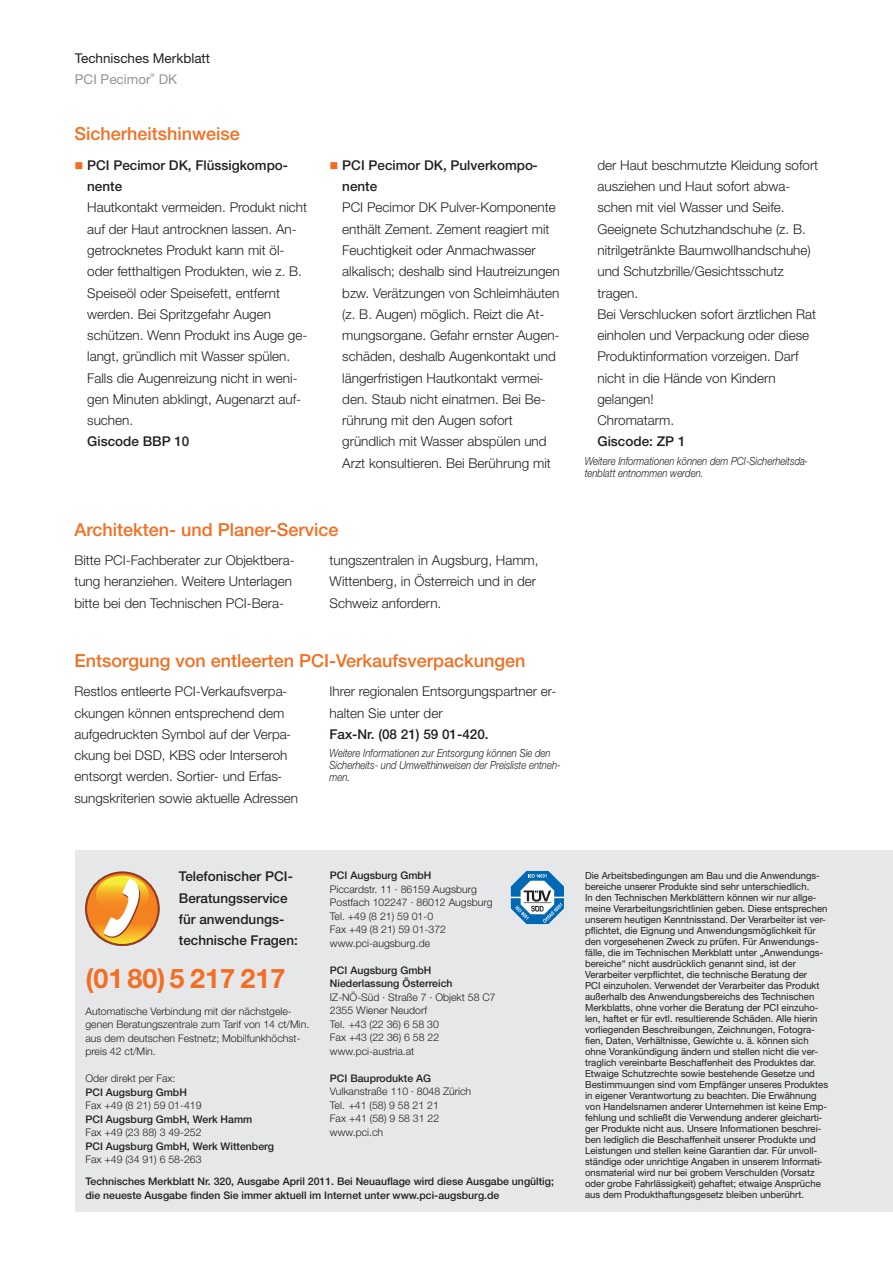
<style>
.page{position:relative;width:893px;height:1263px;background:#fff}
.page>*{position:absolute;margin:0;border:0;box-sizing:border-box;transform-origin:0 0}
.t1{font:700 27px "Helvetica Neue LT Pro";color:#f36e21}
.t2{font:500 18px "Helvetica Neue LT Pro";color:#f36e21}
.t3{font:300 13.5px/21.3px "Helvetica Neue LT Pro";color:#231f20}
.t4{font:500 13.5px/21.3px "Helvetica Neue LT Pro";color:#231f20}
.t5{font:13.5px "Helvetica Neue LT Pro";color:#231f20}
.t6{font:13.5px "Helvetica Neue LT Pro";color:#939598}
.t7{font:italic 300 11.25px/12px "Helvetica Neue LT Pro";color:#231f20;scale:.85 1}
.t8{font:300 10.5px/13.5px "Helvetica Neue LT Pro";color:#231f20}
.t9{font:500 10.5px/13.5px "Helvetica Neue LT Pro";color:#231f20}
.t10{font:9.75px/11.1px "Helvetica Neue LT Pro";color:#231f20}
.t11{font:5.4px "Helvetica Neue LT Pro";color:#939598}
</style>
<div class="page">
<div style="left:75px;top:850px;width:818px;height:362px;background:#e6e7e9"></div>
<svg style="left:86px;top:872px;width:73px;height:74px"></svg>
<svg style="left:511px;top:871px;width:53px;height:53px"></svg>
<p class="t5" style="left:75px;top:53px;width:137px">Technisches Merkblatt</p>
<p class="t6" style="left:75px;top:74px;width:77px">PCI Pecimor</p>
<p class="t11" style="left:151px;top:73px;width:6px">®</p>
<p class="t6" style="left:159px;top:74px;width:20px">DK</p>
<h2 class="t2" style="left:74px;top:128px;width:167px">Sicherheitshinweise</h2>
<p class="t4" style="left:87px;top:156px;width:203px">PCI Pecimor DK, Flüssigkompo&shy;nente</p>
<p class="t3" style="left:87px;top:198px;width:222px">Hautkontakt vermeiden. Produkt nicht auf der Haut antrocknen lassen. An&shy;getrocknetes Produkt kann mit öl&shy;oder fetthaltigen Produkten, wie z. B.<br>Speiseöl oder Speisefett, entfernt werden. Bei Spritzgefahr Augen schützen. Wenn Produkt ins Auge ge&shy;langt, gründlich mit Wasser spülen.<br>Falls die Augenreizung nicht in weni&shy;gen Minuten abklingt, Augenarzt auf&shy;suchen.</p>
<p class="t4" style="left:87px;top:432px;width:104px">Giscode BBP 10</p>
<p class="t4" style="left:342px;top:156px;width:197px">PCI Pecimor DK, Pulverkompo&shy;nente</p>
<p class="t3" style="left:342px;top:198px;width:219px">PCI Pecimor DK Pulver-Komponente enthält Zement. Zement reagiert mit Feuchtigkeit oder Anmachwasser alkalisch; deshalb sind Hautreizungen bzw. Verätzungen von Schleimhäuten (z. B. Augen) möglich. Reizt die At&shy;mungsorgane. Gefahr ernster Augen&shy;schäden, deshalb Augenkontakt und längerfristigen Hautkontakt vermei&shy;den. Staub nicht einatmen. Bei Be&shy;rührung mit den Augen sofort gründlich mit Wasser abspülen und Arzt konsultieren. Bei Berührung mit</p>
<h2 class="t2" style="left:74px;top:523px;width:266px">Architekten- und Planer-Service</h2>
<p class="t3" style="left:74px;top:551px;width:222px">Bitte PCI-Fachberater zur Objektbera&shy;tung heranziehen. Weitere Unterlagen bitte bei den Technischen PCI-Bera-</p>
<p class="t3" style="left:330px;top:551px;width:211px">tungszentralen in Augsburg, Hamm,<br>Wittenberg, in Österreich und in der<br>Schweiz anfordern.</p>
<h2 class="t2" style="left:74px;top:654px;width:453px">Entsorgung von entleerten PCI-Verkaufsverpackungen</h2>
<p class="t3" style="left:74px;top:682px;width:225px">Restlos entleerte PCI-Verkaufsverpa&shy;ckungen können entsprechend dem aufgedruckten Symbol auf der Verpa&shy;ckung bei DSD, KBS oder Interseroh entsorgt werden. Sortier- und Erfas&shy;sungskriterien sowie aktuelle Adressen</p>
<p class="t3" style="left:330px;top:682px;width:228px">Ihrer regionalen Entsorgungspartner er&shy;halten Sie unter der</p>
<p class="t4" style="left:330px;top:725px;width:161px">Fax-Nr. (08 21) 59 01-420.</p>
<p class="t7" style="left:330px;top:748px;width:273px">Weitere Informationen zur Entsorgung können Sie den<br>Sicherheits- und Umwelthinweisen der Preisliste entneh&shy;men.</p>
<p class="t3" style="left:597px;top:156px;width:222px">der Haut beschmutzte Kleidung sofort ausziehen und Haut sofort abwa&shy;schen mit viel Wasser und Seife.<br>Geeignete Schutzhandschuhe (z. B. nitrilgetränkte Baumwollhandschuhe) und Schutzbrille/Gesichtsschutz tragen.<br>Bei Verschlucken sofort ärztlichen Rat einholen und Verpackung oder diese<br>Produktinformation vorzeigen. Darf nicht in die Hände von Kindern gelangen!<br>Chromatarm.</p>
<p class="t4" style="left:597px;top:432px;width:90px">Giscode: ZP 1</p>
<p class="t7" style="left:585px;top:456px;width:264px">Weitere Informationen können dem PCI-Sicherheitsda&shy;tenblatt entnommen werden.</p>
<p class="t4" style="left:179px;top:867px;width:121px">Telefonischer PCI-<br>Beratungsservice für anwendungs&shy;technische Fragen:</p>
<h1 class="t1" style="left:85px;top:968px;width:202px">(01 80)5 217 217</h1>
<p class="t8" style="left:85px;top:1005px;width:225px">Automatische Verbindung mit der nächstgele&shy;genen Beratungszentrale zum Tarif von 14 ct/Min. aus dem deutschen Festnetz; Mobilfunkhöchst&shy;preis 42 ct/Min.</p>
<p class="t8" style="left:85px;top:1073px;width:92px">Oder direkt per Fax:</p>
<p class="t9" style="left:85px;top:1086px;width:103px">PCI Augsburg GmbH</p>
<p class="t8" style="left:85px;top:1100px;width:118px">Fax +49 (8 21) 59 01-419</p>
<p class="t9" style="left:85px;top:1113px;width:168px">PCI Augsburg GmbH, Werk Hamm</p>
<p class="t8" style="left:85px;top:1127px;width:118px">Fax +49 (23 88) 3 49-252</p>
<p class="t9" style="left:85px;top:1140px;width:190px">PCI Augsburg GmbH, Werk Wittenberg</p>
<p class="t8" style="left:85px;top:1154px;width:118px">Fax +49 (34 91) 6 58-263</p>
<p class="t9" style="left:330px;top:870px;width:103px">PCI Augsburg GmbH</p>
<p class="t8" style="left:330px;top:883px;width:164px">Piccardstr. 11 · 86159 Augsburg<br>Postfach 102247 · 86012 Augsburg<br>Tel. +49 (8 21) 59 01-0<br>Fax +49 (8 21) 59 01-372 www.pci-augsburg.de</p>
<p class="t9" style="left:330px;top:964px;width:124px">PCI Augsburg GmbH<br>Niederlassung Österreich</p>
<p class="t8" style="left:330px;top:991px;width:167px">IZ-NÖ-Süd · Straße 7 · Objekt 58 C7<br>2355 Wiener Neudorf<br>Tel. +43 (22 36) 6 58 30<br>Fax +43 (22 36) 6 58 22 www.pci-austria.at</p>
<p class="t9" style="left:330px;top:1072px;width:103px">PCI Bauprodukte AG</p>
<p class="t8" style="left:330px;top:1086px;width:143px">Vulkanstraße 110 · 8048 Zürich<br>Tel. +41 (58) 9 58 21 21<br>Fax +41 (58) 9 58 31 22 www.pci.ch</p>
<p class="t9" style="left:85px;top:1176px;width:470px">Technisches Merkblatt Nr. 320, Ausgabe April 2011. Bei Neuauflage wird diese Ausgabe ungültig; die neueste Ausgabe finden Sie immer aktuell im Internet unter www.pci-augsburg.de</p>
<p class="t10" style="left:585px;top:871px;width:245px">Die Arbeitsbedingungen am Bau und die Anwendungs&shy;bereiche unserer Produkte sind sehr unterschiedlich.<br>In den Technischen Merkblättern können wir nur allge&shy;meine Verarbeitungsrichtlinien geben. Diese entsprechen unserem heutigen Kenntnisstand. Der Verarbeiter ist ver&shy;pflichtet, die Eignung und Anwendungsmöglichkeit für den vorgesehenen Zweck zu prüfen. Für Anwendungs&shy;fälle, die im Technischen Merkblatt unter „Anwendungs&shy;bereiche“ nicht ausdrücklich genannt sind, ist der Verarbeiter verpflichtet, die technische Beratung der<br>PCI einzuholen. Verwendet der Verarbeiter das Produkt außerhalb des Anwendungsbereichs des Technischen Merkblatts, ohne vorher die Beratung der PCI einzuho&shy;len, haftet er für evtl. resultierende Schäden. Alle hierin vorliegenden Beschreibungen, Zeichnungen, Fotogra&shy;fien, Daten, Verhältnisse, Gewichte u. ä. können sich ohne Vorankündigung ändern und stellen nicht die ver&shy;traglich vereinbarte Beschaffenheit des Produktes dar.<br>Etwaige Schutzrechte sowie bestehende Gesetze und Bestimmuungen sind vom Empfänger unseres Produktes in eigener Verantwortung zu beachten. Die Erwähnung von Handelsnamen anderer Unternehmen ist keine Emp&shy;fehlung und schließt die Verwendung anderer gleicharti&shy;ger Produkte nicht aus. Unsere Informationen beschrei&shy;ben lediglich die Beschaffenheit unserer Produkte und Leistungen und stellen keine Garantien dar. Für unvoll&shy;ständige oder unrichtige Angaben in unserem Informati&shy;onsmaterial wird nur bei grobem Verschulden (Vorsatz oder grobe Fahrlässigkeit) gehaftet; etwaige Ansprüche aus dem Produkthaftungsgesetz bleiben unberührt.</p>
</div>
